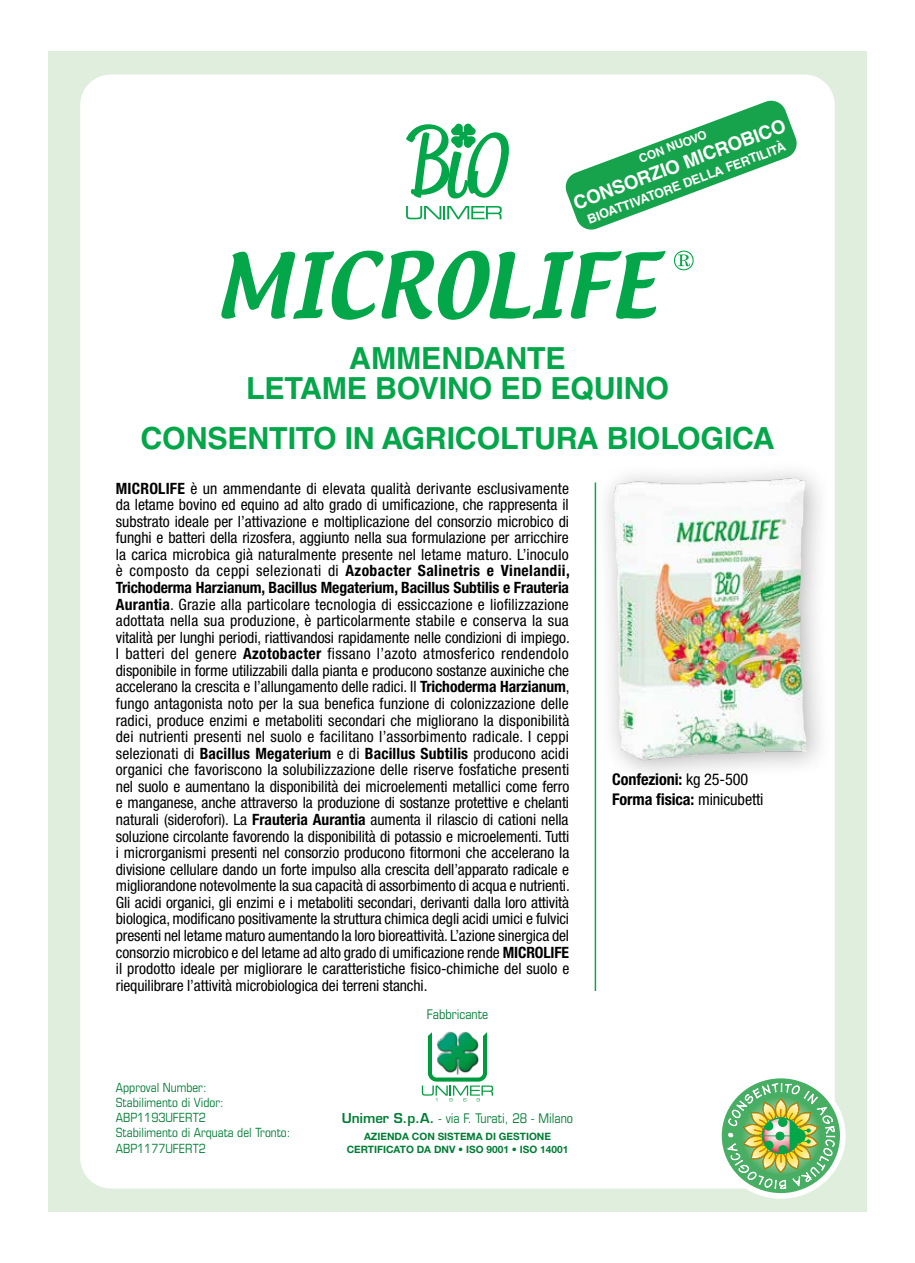
<style>
.page{position:relative;width:915px;height:1263px;background:#fff}
.page>*{position:absolute;margin:0;border:0;box-sizing:border-box;transform-origin:0 0}
.t1{font:700 30.45px/30.5px "Helvetica LT Std";letter-spacing:-.01em;color:#04a64a;text-align:center}
.t2{font:700 18.6px "Helvetica LT Std";color:#fff}
.t3{font:700 condensed 16.2px/20.2px "Helvetica Neue LT Std";letter-spacing:-.005em;color:#000}
.t4{font:condensed 15.6px/16.5px "Helvetica Neue LT Std";letter-spacing:-.005em;color:#000;text-align:justify}
.t5{font:condensed 13.35px "Eurostile LT Std";color:#007d35}
.t6{font:700 12.75px "Helvetica LT Std";color:#fff}
.t7{font:condensed 12.6px/15.1px "Eurostile LT Std";color:#007d35}
.t8{font:700 11.85px "Helvetica LT Std";color:#fff}
.t9{font:700 10.2px/12.1px "Helvetica Neue LT Std";color:#007d35;text-align:center}
.s1{font-weight:700}
.s2{font-weight:600;font-stretch:normal}
.s3{font-weight:400}
</style>
<div class="page">
<div style="left:48px;top:51px;width:818px;height:1161px;background:#dfeedd"></div>
<div style="left:80px;top:75px;width:754px;height:1113px;background:#fff;border-radius:30px"></div>
<svg style="left:715px;top:1073px;width:130px;height:126px"></svg>
<hr style="left:594px;top:482px;width:2px;height:509px;background:#04a64a">
<svg style="left:565px;top:100px;width:232px;height:130px"></svg>
<svg style="left:221px;top:251px;width:444px;height:69px"></svg>
<svg style="left:673px;top:251px;width:20px;height:19px"></svg>
<div style="left:594px;top:459px;width:238px;height:326px;background:#000;opacity:.3"></div>
<img style="left:613px;top:461px;width:196px;height:324px">
<svg style="left:421px;top:1032px;width:72px;height:69px"></svg>
<svg style="left:406px;top:123px;width:103px;height:97px"></svg>
<p class="t2" style="left:570px;top:194px;width:226px;rotate:-21deg">CONSORZIO MICROBICO</p>
<p class="t8" style="left:636px;top:152px;width:73px;rotate:-20deg">CON NUOVO</p>
<p class="t6" style="left:585px;top:213px;width:212px;rotate:-21deg">BIOATTIVATORE DELLA FERTILITÀ</p>
<h1 class="t1" style="left:246px;top:343px;width:424px">AMMENDANTE<br>LETAME BOVINO ED EQUINO</h1>
<h1 class="t1" style="left:140px;top:422px;width:635px">CONSENTITO IN AGRICOLTURA BIOLOGICA</h1>
<p class="t4" style="left:116px;top:480px;width:455px"><span class="s1">MICROLIFE</span> è un ammendante di elevata qualità derivante esclusivamente da letame bovino ed equino ad alto grado di umificazione, che rappresenta il substrato ideale per l’attivazione e moltiplicazione del consorzio microbico di funghi e batteri della rizosfera, aggiunto nella sua formulazione per arricchire la carica microbica già naturalmente presente nel letame maturo. L’inoculo è composto da ceppi selezionati di <span class="s1">Azobacter Salinetris e Vinelandii, Trichoderma Harzianum, Bacillus Megaterium, Bacillus Subtilis e Frauteria Aurantia</span>. Grazie alla particolare tecnologia di essiccazione e liofilizzazione adottata nella sua produzione, è particolarmente stabile e conserva la sua vitalità per lunghi periodi, riattivandosi rapidamente nelle condizioni di impiego.<br>I batteri del genere <span class="s1">Azotobacter</span> fissano l’azoto atmosferico rendendolo disponibile in forme utilizzabili dalla pianta e producono sostanze auxiniche che accelerano la crescita e l’allungamento delle radici. Il <span class="s1">Trichoderma Harzianum</span>, fungo antagonista noto per la sua benefica funzione di colonizzazione delle radici, produce enzimi e metaboliti secondari che migliorano la disponibilità dei nutrienti presenti nel suolo e facilitano l’assorbimento radicale. I ceppi selezionati di <span class="s1">Bacillus Megaterium</span> e di <span class="s1">Bacillus Subtilis</span> producono acidi organici che favoriscono la solubilizzazione delle riserve fosfatiche presenti nel suolo e aumentano la disponibilità dei microelementi metallici come ferro e manganese, anche attraverso la produzione di sostanze protettive e chelanti naturali (siderofori). La <span class="s1">Frauteria Aurantia</span> aumenta il rilascio di cationi nella soluzione circolante favorendo la disponibilità di potassio e microelementi. Tutti i microrganismi presenti nel consorzio producono fitormoni che accelerano la divisione cellulare dando un forte impulso alla crescita dell’apparato radicale e migliorandone notevolmente la sua capacità di assorbimento di acqua e nutrienti.<br>Gli acidi organici, gli enzimi e i metaboliti secondari, derivanti dalla loro attività biologica, modificano positivamente la struttura chimica degli acidi umici e fulvici presenti nel letame maturo aumentando la loro bioreattività. L’azione sinergica del consorzio microbico e del letame ad alto grado di umificazione rende <span class="s1">MICROLIFE </span>il prodotto ideale per migliorare le caratteristiche fisico-chimiche del suolo e riequilibrare l’attività microbiologica dei terreni stanchi.</p>
<p class="t7" style="left:116px;top:1079px;width:176px">Approval Number:<br>Stabilimento di Vidor:<br>ABP1193UFERT2<br>Stabilimento di Arquata del Tronto:<br>ABP1177UFERT2</p>
<p class="t5" style="left:426px;top:1006px;width:63px">Fabbricante</p>
<p class="t5" style="left:342px;top:1110px;width:232px"><span class="s2">Unimer S.p.A.</span> - via F. Turati, 28 - Milano</p>
<p class="t9" style="left:346px;top:1130px;width:223px">AZIENDA CON SISTEMA DI GESTIONE<br>CERTIFICATO DA DNV • ISO 9001 • ISO 14001</p>
<p class="t3" style="left:612px;top:769px;width:153px">Confezioni: <span class="s3">kg 25-500<br></span>Forma fisica: <span class="s3">minicubetti</span></p>
</div>
